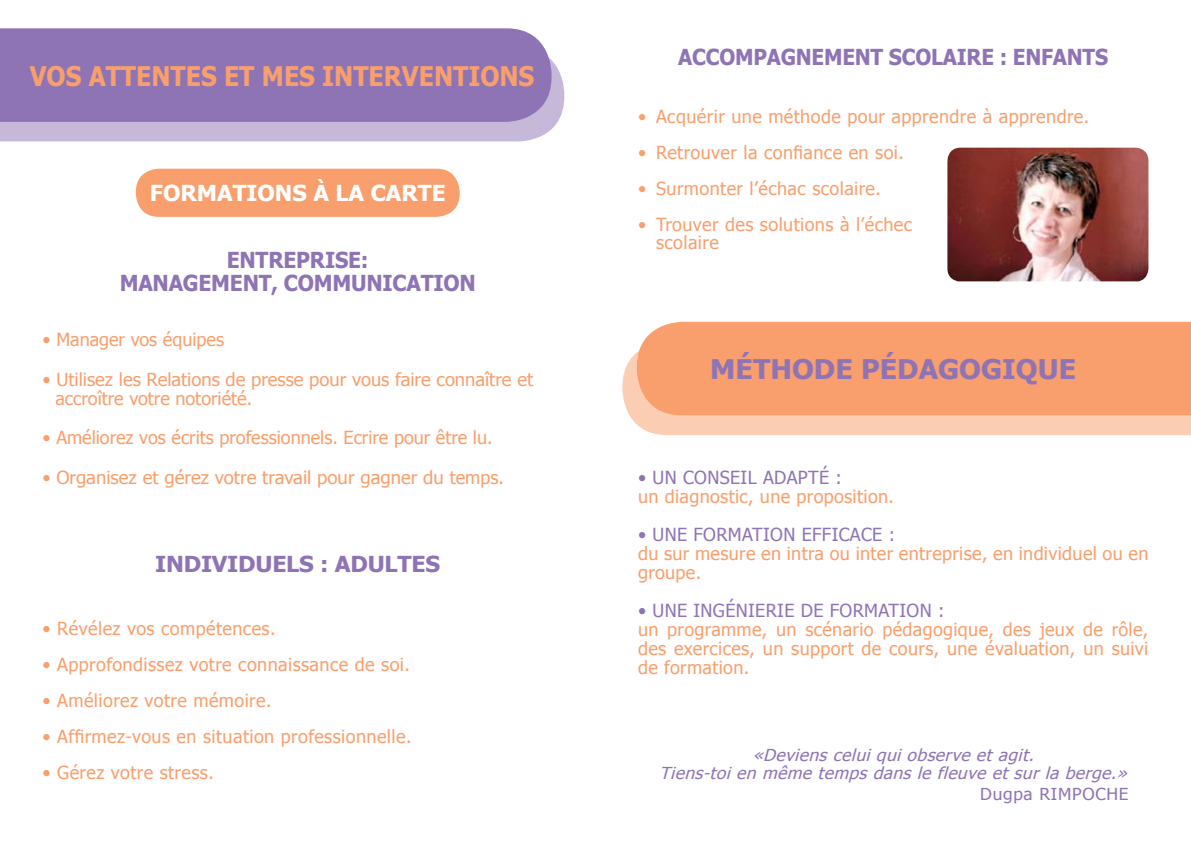
<style>
.page{position:relative;width:1191px;height:842px;background:#fff}
.page>*{position:absolute;margin:0;border:0;box-sizing:border-box;transform-origin:0 0}
.t1{font:700 27px "Tahoma";color:#f89f6d;scale:.92 1}
.t2{font:700 27px "Tahoma";color:#8e74b4;scale:1.05 1}
.t3{font:700 22px "Tahoma";letter-spacing:-.01em;color:#8e74b4;scale:.96 1}
.t4{font:700 22px "Tahoma";letter-spacing:-.01em;color:#8e74b4;scale:.94 1}
.t5{font:700 22px "Tahoma";letter-spacing:-.01em;color:#8e74b4;scale:1.05 1}
.t6{font:700 22px "Tahoma";color:#fff}
.t7{font:18px/19px "Tahoma";letter-spacing:.02em;color:#f89f6d}
.t8{font:18px/18.5px "Tahoma";color:#f89f6d}
.t9{font:18px "Tahoma";letter-spacing:.02em;color:#8e74b4}
.t10{font:italic 16.5px/17.5px "Tahoma";color:#8e74b4;text-align:center;scale:1.05 1}
.t11{font:16.5px "Tahoma";letter-spacing:.04em;color:#8e74b4;scale:1.05 1}
</style>
<div class="page">
<div style="left:643px;top:322px;width:548px;height:20px;background:#f89f6d"></div>
<svg style="left:622px;top:342px;width:569px;height:93px;background:#f8ab7f"></svg>
<div style="left:0;top:28px;width:545px;height:20px;background:#8e74b4"></div>
<svg style="left:0;top:48px;width:564px;height:93px;background:#9b84bc"></svg>
<div style="left:136px;top:169px;width:323px;height:48px;background:#f89f6d;border-radius:23px"></div>
<img style="left:947px;top:148px;width:201px;height:133px">
<h1 class="t1" style="left:30px;top:57px;width:83px">VOS ATTENTES</h1>
<h1 class="t1" style="left:224px;top:57px;width:61px">ET MES</h1>
<h1 class="t1" style="left:322px;top:57px;width:19px">INTERVENTIONS</h1>
<p class="t6" style="left:150px;top:177px;width:31px">FORMATIONS</p>
<p class="t6" style="left:313px;top:177px;width:73px">À LA CARTE</p>
<p class="t3" style="left:227px;top:244px;width:29px">ENTREPRISE</p>
<p class="t3" style="left:361px;top:244px;width:9px">:</p>
<p class="t3" style="left:120px;top:267px;width:36px">MANAGEMENT</p>
<p class="t3" style="left:271px;top:267px;width:214px">, COMMUNICATION</p>
<p class="t8" style="left:43px;top:330px;width:183px">• Manager vos équipes</p>
<p class="t8" style="left:56px;top:369px;width:479px;text-indent:-13px">• Utilisez les Relations de presse pour vous faire connaître et accroître votre notoriété.</p>
<p class="t8" style="left:43px;top:428px;width:451px">• Améliorez vos écrits professionnels. Ecrire pour être lu.</p>
<p class="t8" style="left:43px;top:468px;width:463px">• Organisez et gérez votre travail pour gagner du temps.</p>
<p class="t5" style="left:155px;top:548px;width:15px">INDIVIDUELS</p>
<p class="t5" style="left:320px;top:548px;width:116px">: ADULTES</p>
<p class="t7" style="left:43px;top:618px;width:234px">• Révélez vos compétences.</p>
<p class="t7" style="left:43px;top:654px;width:369px">• Approfondissez votre connaissance de soi.</p>
<p class="t7" style="left:43px;top:690px;width:230px">• Améliorez votre mémoire.</p>
<p class="t7" style="left:43px;top:726px;width:370px">• Affirmez-vous en situation professionnelle.</p>
<p class="t7" style="left:43px;top:762px;width:173px">• Gérez votre stress.</p>
<p class="t4" style="left:678px;top:41px;width:459px">ACCOMPAGNEMENT SCOLAIRE : ENFANTS</p>
<p class="t7" style="left:638px;top:106px;width:453px">• Acquérir une méthode pour apprendre à apprendre.</p>
<p class="t7" style="left:638px;top:142px;width:267px">• Retrouver la confiance en soi.</p>
<p class="t7" style="left:638px;top:178px;width:244px">• Surmonter l’échac scolaire.</p>
<p class="t7" style="left:656px;top:214px;width:258px;line-height:18px;text-indent:-18px">• Trouver des solutions à l’échec scolaire</p>
<h1 class="t2" style="left:710px;top:350px;width:350px">MÉTHODE PÉDAGOGIQUE</h1>
<p class="t9" style="left:638px;top:466px;width:138px">• Un CONSEIL adapt</p>
<p class="t9" style="left:819px;top:466px;width:24px">é :</p>
<p class="t7" style="left:638px;top:486px;width:257px">un diagnostic, une proposition.</p>
<p class="t9" style="left:638px;top:523px;width:175px">• Une FORMATION efficace</p>
<p class="t9" style="left:888px;top:523px;width:8px">:</p>
<p class="t7" style="left:638px;top:543px;width:512px">du sur mesure en intra ou inter entreprise, en individuel ou en groupe.</p>
<p class="t9" style="left:638px;top:599px;width:204px">• Une INGÉNIERIE de formatio</p>
<p class="t9" style="left:919px;top:599px;width:26px">n :</p>
<p class="t7" style="left:638px;top:619px;width:512px;text-align:justify">un programme, un scénario pédagogique, des jeux de rôle, des exercices, un support de cours, une évaluation, un suivi de formation.</p>
<p class="t10" style="left:659px;top:745px;width:451px">«Deviensceluiquiobserve etagit.<br>Tiens-toien même tempsdansle fleuve etsurla berge.»</p>
<p class="t11" style="left:980px;top:783px;width:143px">Dugpa RIMPOCHE</p>
</div>
